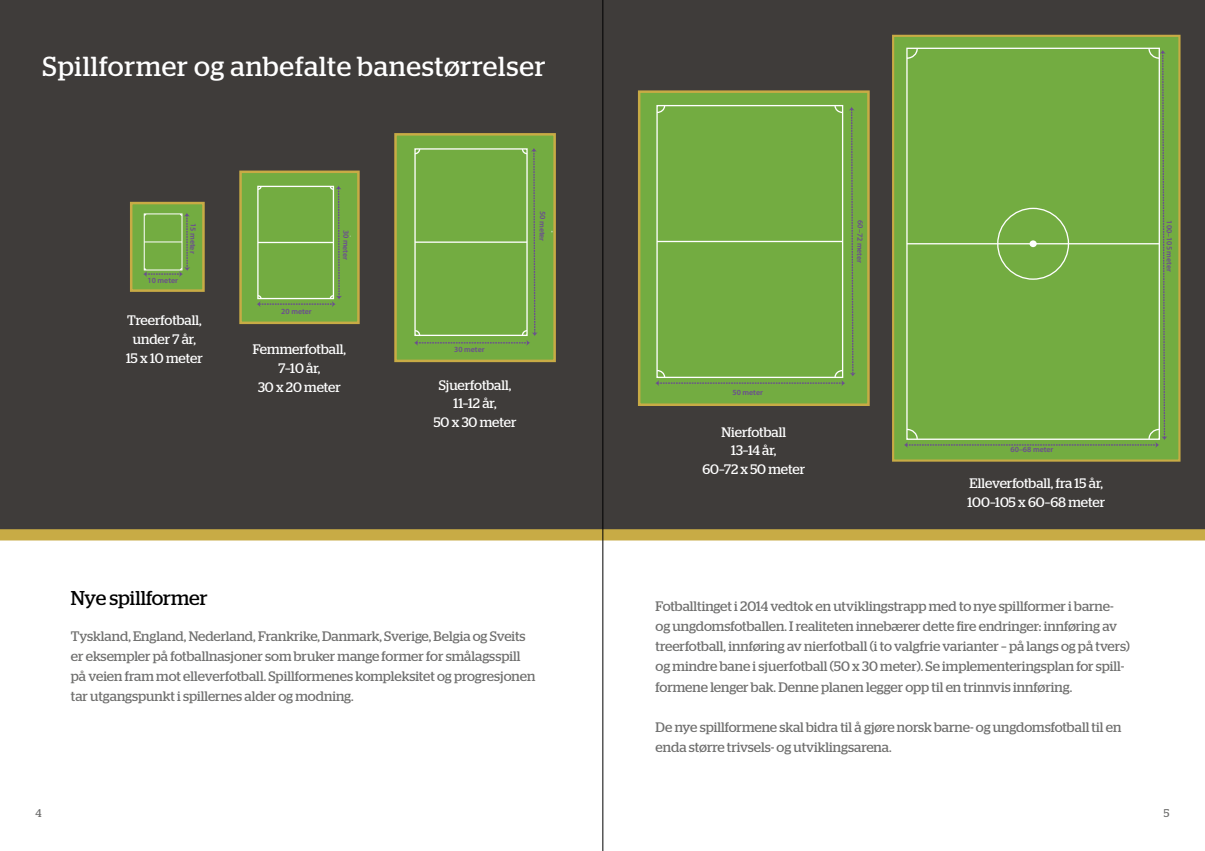
<style>
.page{position:relative;width:1205px;height:851px;background:#fff}
.page>*{position:absolute;margin:0;border:0;box-sizing:border-box;transform-origin:0 0}
.t1{font:27.5px "Stag";letter-spacing:.03em;color:#fff}
.t2{font:20px "Stag";letter-spacing:-.005em;color:#000}
.t3{font:13.75px/20px "Stag";color:#6f6f6e}
.t4{font:13.75px/18.8px "Stag";color:#fff;text-align:center}
.t5{font:11.25px "Stag";color:#6f6f6e}
.t6{font:600 7.88px "Myriad Pro";color:#6b4a93}
</style>
<div class="page">
<div style="left:0;top:0;width:1205px;height:533px;background:#3f3c3a"></div>
<div style="left:131px;top:203px;width:72px;height:87px;background:#73ac41"></div>
<svg style="left:143px;top:213px;width:48px;height:64px"></svg>
<div style="left:130px;top:202px;width:75px;height:90px;border:2px solid #c8ab45"></div>
<div style="left:241px;top:172px;width:117px;height:151px;background:#73ac41"></div>
<svg style="left:257px;top:185px;width:85px;height:122px"></svg>
<div style="left:239px;top:170px;width:121px;height:154px;border:2px solid #c8ab45"></div>
<div style="left:395px;top:134px;width:160px;height:227px;background:#73ac41"></div>
<svg style="left:414px;top:148px;width:124px;height:198px"></svg>
<div style="left:394px;top:133px;width:162px;height:229px;border:2px solid #c8ab45"></div>
<div style="left:639px;top:92px;width:229px;height:312px;background:#73ac41"></div>
<svg style="left:655px;top:105px;width:201px;height:281px"></svg>
<div style="left:638px;top:90px;width:232px;height:316px;border:2px solid #c8ab45"></div>
<div style="left:893px;top:36px;width:286px;height:424px;background:#73ac41"></div>
<svg style="left:904px;top:47px;width:263px;height:401px"></svg>
<div style="left:892px;top:35px;width:288px;height:426px;border:2px solid #c8ab45"></div>
<div style="left:0;top:529px;width:1205px;height:11px;background:#c8ab45"></div>
<hr style="left:602px;top:0;width:1px;height:850px;background:#000">
<h1 class="t1" style="left:43px;top:51px;width:504px">Spillformer og anbefalte banestørrelser</h1>
<p class="t6" style="left:148px;top:276px;width:32px">10 meter</p>
<p class="t6" style="left:198px;top:223px;width:32px;rotate:91deg">15 meter</p>
<p class="t4" style="left:126px;top:311px;width:78px">Treerfotball, under 7 år,<br>15 x 10 meter</p>
<p class="t6" style="left:281px;top:306px;width:32px">20 meter</p>
<p class="t6" style="left:350px;top:230px;width:32px;rotate:91deg">30 meter</p>
<p class="t4" style="left:253px;top:340px;width:95px">Femmerfotball,<br>7–10 år,<br>30 x 20 meter</p>
<p class="t6" style="left:547px;top:211px;width:32px;rotate:91deg">50 meter</p>
<p class="t6" style="left:454px;top:345px;width:32px">30 meter</p>
<p class="t4" style="left:434px;top:375px;width:84px">Sjuerfotball,<br>11–12 år,<br>50 x 30 meter</p>
<h2 class="t2" style="left:71px;top:586px;width:138px">Nye spillformer</h2>
<p class="t3" style="left:71px;top:625px;width:466px">Tyskland, England, Nederland, Frankrike, Danmark, Sverige, Belgia og Sveits er eksempler på fotballnasjoner som bruker mange former for smålagsspill på veien fram mot elleverfotball. Spillformenes kompleksitet og progresjonen tar utgangspunkt i spillernes alder og modning.</p>
<p class="t6" style="left:865px;top:220px;width:44px;rotate:91deg">60–72 meter</p>
<p class="t6" style="left:1174px;top:220px;width:53px;rotate:90deg">100–105 meter</p>
<p class="t6" style="left:732px;top:387px;width:32px">50 meter</p>
<p class="t4" style="left:702px;top:422px;width:104px">Nierfotball<br>13–14 år,<br>60–72 x 50 meter</p>
<p class="t6" style="left:1010px;top:445px;width:44px">60–68 meter</p>
<p class="t4" style="left:967px;top:473px;width:139px;text-align:left">Elleverfotball, fra 15 år,<br>100–105 x 60–68 meter</p>
<p class="t3" style="left:656px;top:596px;width:476px">Fotballtinget i 2014 vedtok en utviklingstrapp med to nye spillformer i barne&shy;og ungdomsfotballen. I realiteten innebærer dette fire endringer: innføring av treerfotball, innføring av nierfotball (i to valgfrie varianter – på langs og på tvers) og mindre bane i sjuerfotball (50 x 30 meter). Se implementeringsplan for spill&shy;formene lenger bak. Denne planen legger opp til en trinnvis innføring.</p>
<p class="t3" style="left:656px;top:716px;width:467px">De nye spillformene skal bidra til å gjøre norsk barne- og ungdomsfotball til en enda større trivsels- og utviklingsarena.</p>
<p class="t5" style="left:35px;top:806px;width:8px">4</p>
<p class="t5" style="left:1164px;top:806px;width:7px">5</p>
</div>
